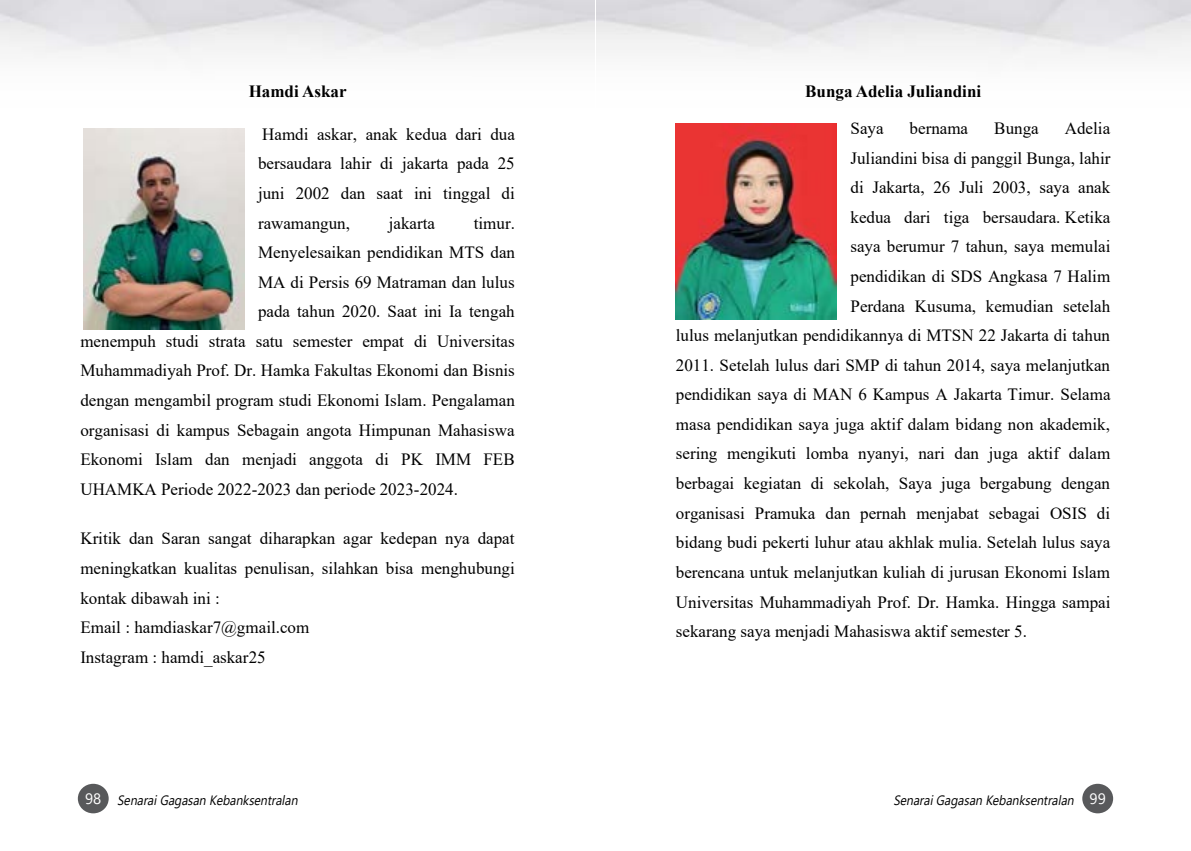
<style>
.page{position:relative;width:1191px;height:851px;background:#fff}
.page>*{position:absolute;margin:0;border:0;box-sizing:border-box;transform-origin:0 0}
.t1{font:17.1px/29.5px "Times New Roman";color:#000;text-align:justify}
.t2{font:700 17.1px "Times New Roman";color:#000}
.t3{font:italic 13.5px "Segoe UI";color:#000;scale:.9 1}
.s1{font-style:normal;font-size:15px;color:#fff}
</style>
<div class="page">
<div style="left:78px;top:783px;width:31px;height:30px;background:#58595b;border-radius:50%"></div>
<div style="left:1082px;top:783px;width:31px;height:30px;background:#58595b;border-radius:50%"></div>
<img style="left:597px;top:0;width:594px;height:320px">
<img style="left:83px;top:129px;width:161px;height:200px">
<div style="left:850px;top:118px;width:260px;height:20px;background:#fff"></div>
<div style="left:850px;top:148px;width:260px;height:19px;background:#fff"></div>
<div style="left:850px;top:177px;width:260px;height:20px;background:#fff"></div>
<div style="left:850px;top:207px;width:260px;height:20px;background:#fff"></div>
<div style="left:850px;top:236px;width:260px;height:20px;background:#fff"></div>
<div style="left:850px;top:266px;width:260px;height:20px;background:#fff"></div>
<div style="left:850px;top:295px;width:260px;height:20px;background:#fff"></div>
<img style="left:676px;top:124px;width:160px;height:195px">
<p class="t2" style="left:249px;top:79px;width:99px">Hamdi Askar</p>
<p class="t1" style="left:258px;top:119px;width:258px">Hamdi askar, anak kedua dari dua bersaudara lahir di jakarta pada 25 juni 2002 dan saat ini tinggal di rawamangun,</p>
<p class="t1" style="left:389px;top:207px;width:48px">jakarta</p>
<p class="t1" style="left:474px;top:207px;width:43px">timur.</p>
<p class="t1" style="left:258px;top:237px;width:258px">Menyelesaikan pendidikan MTS dan</p>
<p class="t1" style="left:258px;top:266px;width:258px">MA di Persis 69 Matraman dan lulus</p>
<p class="t1" style="left:258px;top:296px;width:258px">pada tahun 2020. Saat ini Ia tengah</p>
<p class="t1" style="left:80px;top:326px;width:436px">menempuh studi strata satu semester empat di Universitas</p>
<p class="t1" style="left:80px;top:355px;width:436px">Muhammadiyah Prof. Dr. Hamka Fakultas Ekonomi dan Bisnis</p>
<p class="t1" style="left:80px;top:385px;width:436px">dengan mengambil program studi Ekonomi Islam. Pengalaman</p>
<p class="t1" style="left:80px;top:414px;width:436px">organisasi di kampus Sebagain angota Himpunan Mahasiswa</p>
<p class="t1" style="left:80px;top:444px;width:436px">Ekonomi Islam dan menjadi anggota di PK IMM FEB</p>
<p class="t1" style="left:80px;top:473px;width:379px">UHAMKA Periode 2022-2023 dan periode 2023-2024.</p>
<p class="t1" style="left:80px;top:523px;width:436px;text-align:left">Kritik dan Saran sangat diharapkan agar kedepan nya dapat meningkatkan kualitas penulisan, silahkan bisa menghubungi kontak dibawah ini :<br>Email : hamdiaskar7@gmail.com<br>Instagram : hamdi_askar25</p>
<p class="t2" style="left:805px;top:79px;width:177px">Bunga Adelia Juliandini</p>
<p class="t1" style="left:850px;top:113px;width:35px">Saya</p>
<p class="t1" style="left:909px;top:113px;width:60px">bernama</p>
<p class="t1" style="left:994px;top:113px;width:46px">Bunga</p>
<p class="t1" style="left:1064px;top:113px;width:47px">Adelia</p>
<p class="t1" style="left:850px;top:143px;width:261px">Juliandini bisa di panggil Bunga, lahir</p>
<p class="t1" style="left:850px;top:172px;width:261px">di Jakarta, 26 Juli 2003, saya anak</p>
<p class="t1" style="left:850px;top:202px;width:261px">kedua dari tiga bersaudara. Ketika</p>
<p class="t1" style="left:850px;top:231px;width:261px">saya berumur 7 tahun, saya memulai</p>
<p class="t1" style="left:850px;top:261px;width:261px">pendidikan di SDS Angkasa 7 Halim</p>
<p class="t1" style="left:850px;top:290px;width:261px">Perdana Kusuma, kemudian setelah</p>
<p class="t1" style="left:676px;top:320px;width:436px">lulus melanjutkan pendidikannya di MTSN 22 Jakarta di tahun</p>
<p class="t1" style="left:676px;top:349px;width:436px">2011. Setelah lulus dari SMP di tahun 2014, saya melanjutkan</p>
<p class="t1" style="left:676px;top:379px;width:436px">pendidikan saya di MAN 6 Kampus A Jakarta Timur. Selama</p>
<p class="t1" style="left:676px;top:409px;width:436px">masa pendidikan saya juga aktif dalam bidang non akademik,</p>
<p class="t1" style="left:676px;top:438px;width:436px">sering mengikuti lomba nyanyi, nari dan juga aktif dalam</p>
<p class="t1" style="left:676px;top:468px;width:436px">berbagai kegiatan di sekolah, Saya juga bergabung dengan</p>
<p class="t1" style="left:676px;top:497px;width:436px">organisasi Pramuka dan pernah menjabat sebagai OSIS di</p>
<p class="t1" style="left:676px;top:527px;width:436px">bidang budi pekerti luhur atau akhlak mulia. Setelah lulus saya</p>
<p class="t1" style="left:676px;top:556px;width:435px">berencana untuk melanjutkan kuliah di jurusan Ekonomi Islam</p>
<p class="t1" style="left:676px;top:586px;width:436px">Universitas Muhammadiyah Prof. Dr. Hamka. Hingga sampai</p>
<p class="t1" style="left:676px;top:616px;width:353px">sekarang saya menjadi Mahasiswa aktif semester 5.</p>
<p class="t3" style="left:85px;top:787px;width:242px"><span class="s1">9 8</span> SenaraiGagasanKebanksentralan</p>
<p class="t3" style="left:893px;top:787px;width:237px">SenaraiGagasanKebanksentralan <span class="s1">9 9</span></p>
</div>
